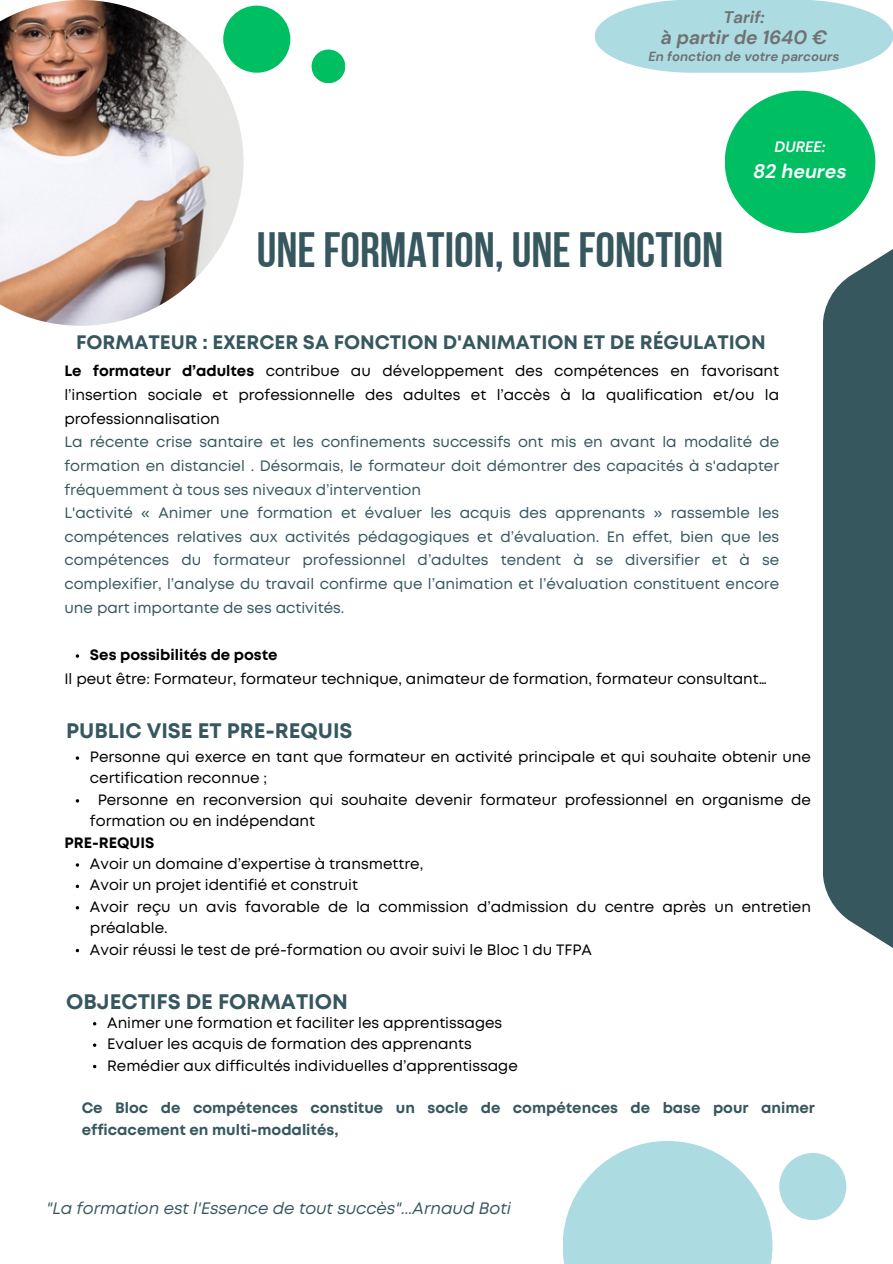
<style>
.page{position:relative;width:893px;height:1264px;background:#fff}
.page>*{position:absolute;margin:0;border:0;box-sizing:border-box;transform-origin:0 0}
.t1{font:49.5px "Bebas Neue Cyrillic";color:#37575f}
.t2{font:700 21px "Mont";color:#37575f}
.t3{font:700 19.5px "Mont";color:#37575f}
.t4{font:italic 700 19.5px "DM Sans";color:#fbffff}
.t5{font:italic 700 19.2px "DM Sans";color:#707173}
.t6{font:italic 700 16.8px "DM Sans";color:#707173}
.t7{font:italic 16.5px "Mont";color:#37575f}
.t8{font:15px/23.7px "Mont";color:#37575f}
.t9{font:15px/21.3px "Mont";color:#000}
.t10{font:700 15px/21.3px "Mont";color:#37575f}
.t11{font:700 15px "Mont";color:#000}
.t12{font:italic 700 15px "DM Sans";color:#fbffff}
.t13{font:italic 700 13.2px "DM Sans";color:#707173}
.s1{font-weight:700;color:#000}
.s2{color:#000}
</style>
<div class="page">
<div style="left:822px;top:240px;width:70px;height:716px;background:#37575f"></div>
<svg style="left:563px;top:1141px;width:209px;height:122px;fill:#acdbe2"></svg>
<div style="left:779px;top:1152px;width:67px;height:67px;background:#acdbe2;border-radius:50%"></div>
<div style="left:223px;top:6px;width:67px;height:67px;background:#00bf63;border-radius:50%"></div>
<div style="left:311px;top:49px;width:34px;height:34px;background:#00bf63;border-radius:50%"></div>
<img style="left:0;top:0;width:243px;height:326px">
<div style="left:724px;top:91px;width:151px;height:142px;background:#00bf63;border-radius:50%"></div>
<svg style="left:595px;top:0;width:297px;height:73px;background:#b7dfe5"></svg>
<p class="t6" style="left:723px;top:6px;width:42px">Tarif:</p>
<h4 class="t5" style="left:660px;top:25px;width:168px">à partir de 1640 €</h4>
<h5 class="t13" style="left:648px;top:48px;width:193px">En fonction de votre parcours</h5>
<p class="t1" style="left:257px;top:230px;width:468px">UNEFORMATION, UNEFONCTION</p>
<p class="t12" style="left:774px;top:137px;width:52px">DUREE:</p>
<p class="t4" style="left:753px;top:158px;width:95px">82 heures</p>
<h2 class="t3" style="left:76px;top:335px;width:691px">FORMATEUR : EXERCER SA FONCTION D'ANIMATION ET DE RÉGULATION</h2>
<p class="t8" style="left:64px;top:360px;width:716px"><span class="s1">Le formateur d’adultes</span> <span class="s2">contribue au développement des compétences en favorisant l’insertion sociale et professionnelle des adultes et l’accès à la qualification et/ou la professionnalisation<br></span>La récente crise santaire et les confinements successifs ont mis en avant la modalité de formation en distanciel . Désormais, le formateur doit démontrer des capacités à s'adapter fréquemment à tous ses niveaux d’intervention<br>L'activité « Animer une formation et évaluer les acquis des apprenants » rassemble les compétences relatives aux activités pédagogiques et d’évaluation. En effet, bien que les compétences du formateur professionnel d’adultes tendent à se diversifier et à se complexifier, l’analyse du travail confirme que l’animation et l’évaluation constituent encore une part importante de ses activités.</p>
<h5 class="t11" style="left:90px;top:649px;width:189px">Ses possibilités de poste</h5>
<h2 class="t9" style="left:64px;top:669px;width:704px">Il peut être: Formateur, formateur technique, animateur de formation, formateur consultant…</h2>
<p class="t2" style="left:66px;top:722px;width:288px">PUBLIC VISE ET PRE-REQUIS</p>
<p class="t9" style="left:90px;top:747px;width:722px">Personne qui exerce en tant que formateur en activité principale et qui souhaite obtenir une certification reconnue ;</p>
<p class="t9" style="left:90px;top:790px;width:722px;text-indent:8px">Personne en reconversion qui souhaite devenir formateur professionnel en organisme de formation ou en indépendant</p>
<h3 class="t11" style="left:64px;top:836px;width:91px">PRE-REQUIS</h3>
<p class="t9" style="left:90px;top:854px;width:335px">Avoir un domaine d’expertise à transmettre,</p>
<p class="t9" style="left:90px;top:875px;width:269px">Avoir un projet identifié et construit</p>
<p class="t9" style="left:90px;top:897px;width:722px">Avoir reçu un avis favorable de la commission d’admission du centre après un entretien préalable.</p>
<p class="t9" style="left:90px;top:939px;width:503px">Avoir réussi le test de pré-formation ou avoir suivi le Bloc 1 du TFPA</p>
<p class="t2" style="left:66px;top:993px;width:283px">OBJECTIFS DE FORMATION</p>
<h4 class="t9" style="left:107px;top:1012px;width:396px">Animer une formation et faciliter les apprentissages</h4>
<h1 class="t9" style="left:107px;top:1034px;width:366px">Evaluer les acquis de formation des apprenants</h1>
<h2 class="t9" style="left:107px;top:1055px;width:412px">Remédier aux difficultés individuelles d’apprentissage</h2>
<h5 class="t10" style="left:82px;top:1098px;width:734px">Ce Bloc de compétences constitue un socle de compétences de base pour animer efficacement en multi-modalités,</h5>
<p class="t7" style="left:46px;top:1202px;width:466px">"La formation est l'Essence de tout succès"...Arnaud Boti</p>
</div>
